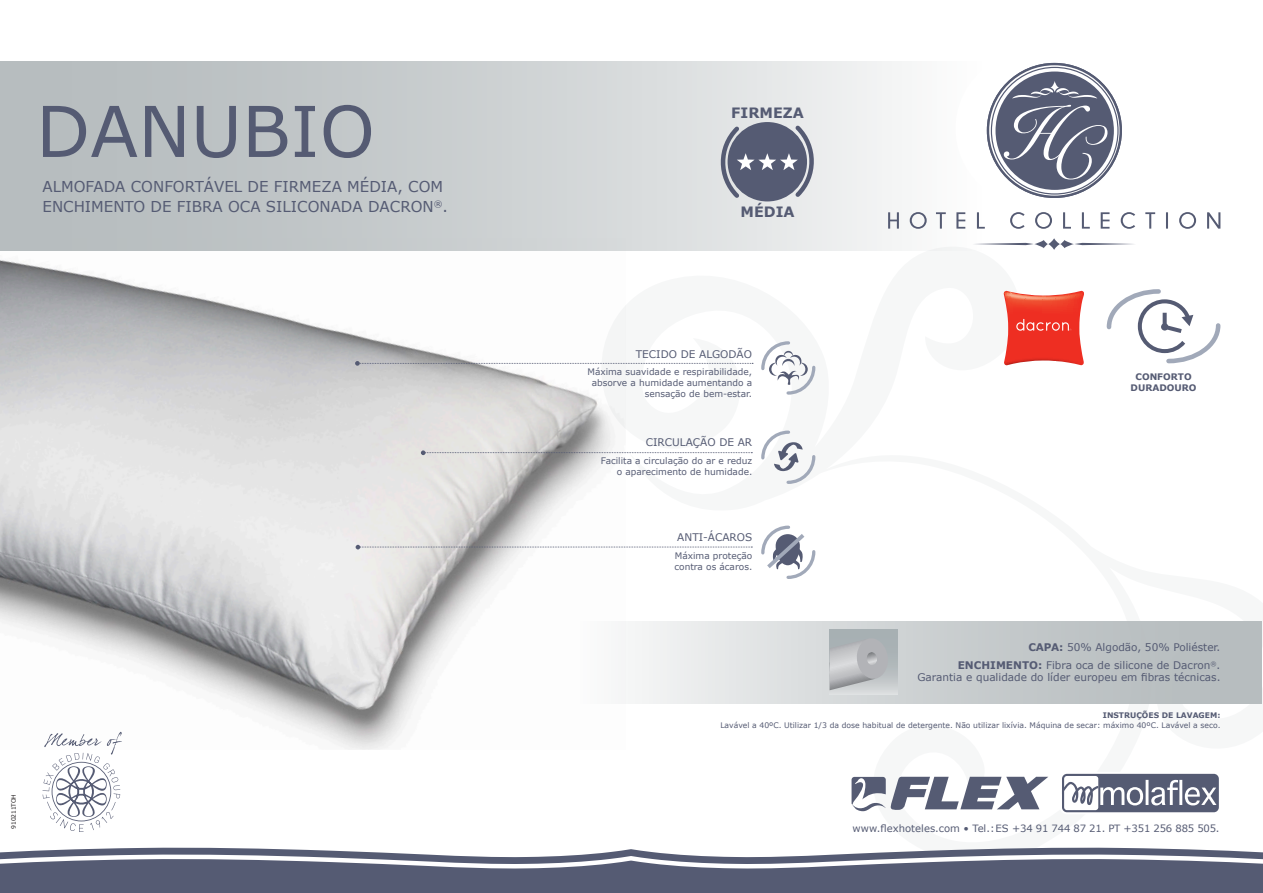
<style>
.page{position:relative;width:1263px;height:893px;background:#fff}
.page>*{position:absolute;margin:0;border:0;box-sizing:border-box;transform-origin:0 0}
.t1{font:70.2px "Verdana";color:#555b73}
.t2{font:15px/19.5px "Verdana";color:#555b73}
.t3{font:700 14.25px "Verdana";color:#555b73}
.t4{font:10.5px/12px "Verdana";color:#555b73;text-align:right}
.t5{font:10.05px "Verdana";letter-spacing:-.02em;color:#555b73}
.t6{font:9px/10.8px "Verdana";color:#555b73;text-align:right}
.t7{font:700 9px/11.2px "Verdana";color:#555b73;text-align:center}
.t8{font:7.65px/9.9px "Verdana";color:#555b73;text-align:right}
.t9{font:6px "Verdana";letter-spacing:-.02em;color:#231f20}
.s1{font-weight:700}
</style>
<div class="page">
<img style="left:0;top:250px;width:626px;height:500px">
<svg style="left:10px;top:847px;width:1244px;height:5px"></svg>
<svg style="left:0;top:852px;width:1263px;height:41px;background:#6c7186"></svg>
<div style="left:0;top:61px;width:1262px;height:189px;background:linear-gradient(to right,#aeb5b7,#fff)"></div>
<div style="left:955px;top:51px;width:155px;height:155px;background:#fff;border-radius:50%"></div>
<svg style="left:888px;top:212px;width:332px;height:17px"></svg>
<svg style="left:973px;top:243px;width:61px;height:2px"></svg>
<svg style="left:1074px;top:243px;width:62px;height:2px"></svg>
<svg style="left:1034px;top:240px;width:14px;height:8px"></svg>
<svg style="left:1048px;top:238px;width:12px;height:12px"></svg>
<svg style="left:1060px;top:240px;width:14px;height:8px"></svg>
<svg style="left:988px;top:64px;width:133px;height:133px"></svg>
<svg style="left:991px;top:67px;width:127px;height:127px"></svg>
<div style="left:995px;top:72px;width:119px;height:118px;background:#555b73;border-radius:50%"></div>
<svg style="left:1004px;top:105px;width:103px;height:75px"></svg>
<svg style="left:1011px;top:81px;width:87px;height:18px"></svg>
<svg style="left:43px;top:732px;width:79px;height:100px"></svg>
<svg style="left:851px;top:776px;width:197px;height:35px"></svg>
<svg style="left:1060px;top:772px;width:161px;height:42px"></svg>
<div style="left:1062px;top:774px;width:157px;height:38px;background:#555b73;border-radius:5px"></div>
<div style="left:1064px;top:776px;width:34px;height:34px;background:#fff;border-radius:3px"></div>
<svg style="left:1064px;top:780px;width:152px;height:25px"></svg>
<svg style="left:355px;top:361px;width:398px;height:5px"></svg>
<svg style="left:761px;top:341px;width:55px;height:54px"></svg>
<svg style="left:378px;top:621px;width:884px;height:82px"></svg>
<svg style="left:718px;top:122px;width:98px;height:80px;background:#848899"></svg>
<svg style="left:1004px;top:291px;width:80px;height:74px;background:#f0574a"></svg>
<div style="left:829px;top:630px;width:68px;height:65px;background:linear-gradient(to bottom,#9ca7aa,#ced2d3)"></div>
<svg style="left:829px;top:636px;width:60px;height:54px;background:#b7babd"></svg>
<svg style="left:1106px;top:289px;width:115px;height:75px"></svg>
<svg style="left:421px;top:450px;width:331px;height:5px"></svg>
<svg style="left:761px;top:430px;width:55px;height:54px"></svg>
<svg style="left:761px;top:525px;width:55px;height:54px"></svg>
<svg style="left:356px;top:545px;width:396px;height:4px"></svg>
<p class="t1" style="left:36px;top:87px;width:340px">DANUBIO</p>
<p class="t2" style="left:43px;top:177px;width:407px">ALMOFADA CONFORTÁVEL DE FIRMEZA MÉDIA, COM<br>ENCHIMENTO DE FIBRA OCA SILICONADA DACRON<sup>®</sup>.</p>
<p class="t9" style="left:10px;top:829px;width:36px;rotate:-90deg">910211TOH</p>
<p class="t3" style="left:731px;top:104px;width:74px">FIRMEZA</p>
<p class="t3" style="left:740px;top:203px;width:56px">MÉDIA</p>
<p class="t4" style="left:636px;top:347px;width:118px">TECIDO DE ALGODÃO</p>
<p class="t6" style="left:587px;top:366px;width:166px">Máxima suavidade e respirabilidade, absorve a humidade aumentando a sensação de bem-estar.</p>
<p class="t4" style="left:646px;top:436px;width:108px">CIRCULAÇÃO DE AR</p>
<p class="t6" style="left:601px;top:455px;width:153px">Facilita a circulação do ar e reduz o aparecimento de humidade.</p>
<p class="t4" style="left:677px;top:530px;width:76px">ANTI-ÁCAROS</p>
<p class="t6" style="left:674px;top:550px;width:79px;text-align:left">Máxima proteção contra os ácaros.</p>
<p class="t7" style="left:1130px;top:371px;width:67px">CONFORTO<br>DURADOURO</p>
<p class="t4" style="left:1028px;top:641px;width:193px"><span class="s1">CAPA:</span> 50% Algodão, 50% Poliéster.</p>
<p class="t4" style="left:917px;top:659px;width:304px"><span class="s1">ENCHIMENTO:</span> Fibra oca de silicone de Dacron<sup>®</sup>.<br>Garantia e qualidade do líder europeu em fibras técnicas.</p>
<p class="t8" style="left:720px;top:710px;width:502px"><span class="s1">INSTRUÇÕES DE LAVAGEM:<br></span>Lavável a 40ºC. Utilizar 1/3 da dose habitual de detergente. Não utilizar lixívia. Máquina de secar: máximo 40ºC. Lavável a seco.</p>
<p class="t5" style="left:853px;top:821px;width:368px">www.flexhoteles.com • Tel.:ES +34 91 744 87 21. PT +351 256 885 505.</p>
</div>
